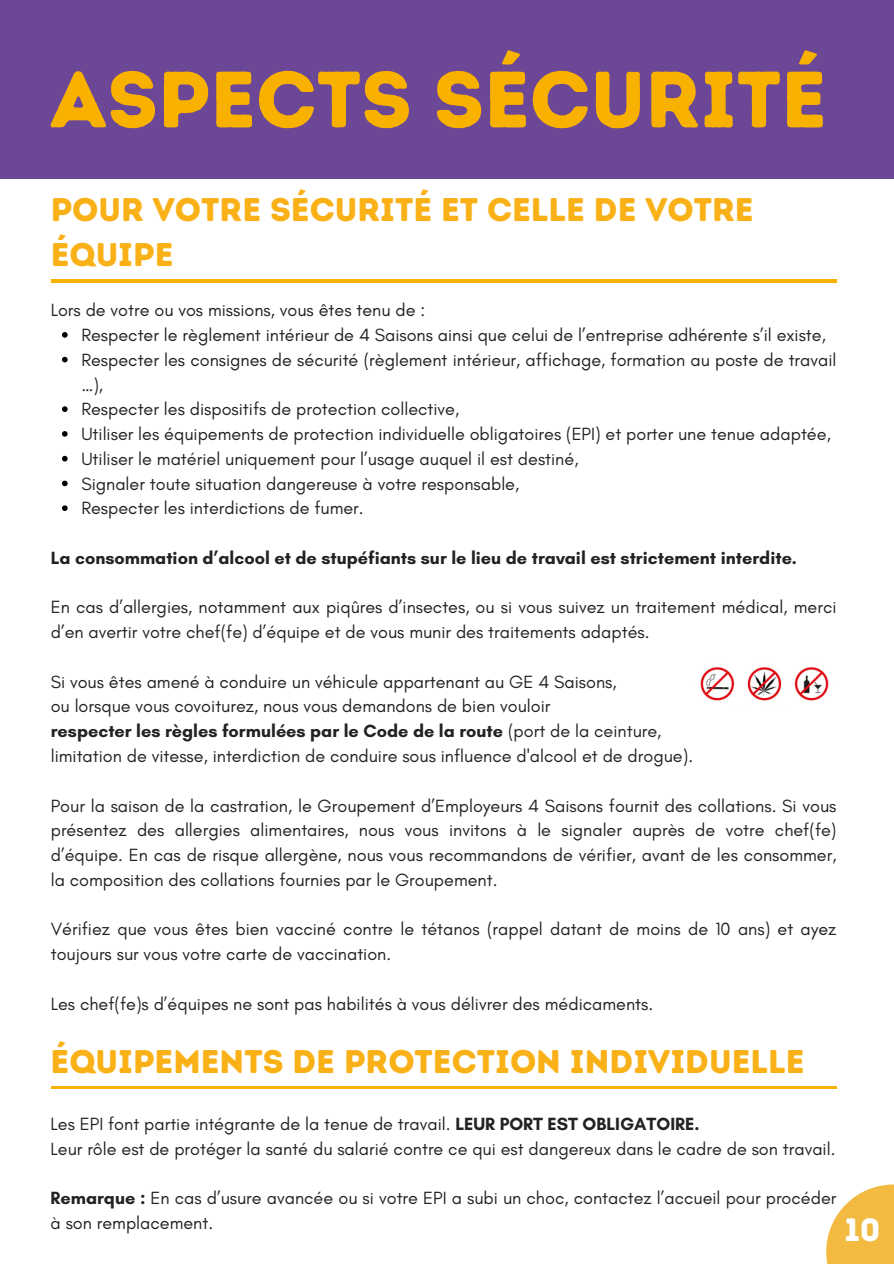
<style>
.page{position:relative;width:894px;height:1264px;background:#fff}
.page>*{position:absolute;margin:0;border:0;box-sizing:border-box;transform-origin:0 0}
.t1{font:79.5px "Intro Rust Base";color:#f9b100}
.t2{font:32.85px/45px "Intro Rust Base";color:#f9b117}
.t3{font:32.25px "Intro Rust Base";color:#fff}
.t4{font:18px/24.8px "Glacial Indifference";color:#222}
.t5{font:700 18px "Glacial Indifference";color:#222}
.s1{font-weight:400}
.s2{font-weight:700}
</style>
<div class="page">
<svg style="left:62px;top:332px;width:6px;height:6px"></svg>
<svg style="left:62px;top:357px;width:6px;height:5px"></svg>
<svg style="left:62px;top:406px;width:6px;height:6px"></svg>
<svg style="left:62px;top:431px;width:6px;height:6px"></svg>
<svg style="left:62px;top:456px;width:6px;height:5px"></svg>
<svg style="left:62px;top:480px;width:6px;height:6px"></svg>
<svg style="left:62px;top:505px;width:6px;height:6px"></svg>
<img style="left:700px;top:667px;width:129px;height:34px">
<div style="left:0;top:0;width:893px;height:179px;background:#6b4796"></div>
<hr style="left:51px;top:280px;width:785px;height:2px;background:#f9b100">
<hr style="left:51px;top:1086px;width:785px;height:2px;background:#f9b100">
<svg style="left:826px;top:1184px;width:67px;height:79px;fill:#f2ba40"></svg>
<p class="t1" style="left:50px;top:52px;width:778px">ASPECTS SÉCURITÉ</p>
<p class="t2" style="left:51px;top:187px;width:704px">POUR VOTRE SÉCURITÉ ET CELLE DE VOTRE<br>ÉQUIPE</p>
<p class="t4" style="left:51px;top:297px;width:376px">Lors de votre ou vos missions, vous êtes tenu de :</p>
<h1 class="t4" style="left:81px;top:322px;width:745px">Respecter le règlement intérieur de 4 Saisons ainsi que celui de l’entreprise adhérente s’il existe,</h1>
<h2 class="t4" style="left:81px;top:347px;width:756px">Respecter les consignes de sécurité (règlement intérieur, affichage, formation au poste de travail …),</h2>
<p class="t4" style="left:81px;top:396px;width:379px">Respecter les dispositifs de protection collective,</p>
<p class="t4" style="left:81px;top:421px;width:750px">Utiliser les équipements de protection individuelle obligatoires (EPI) et porter une tenue adaptée,</p>
<p class="t4" style="left:81px;top:446px;width:498px">Utiliser le matériel uniquement pour l’usage auquel il est destiné,</p>
<p class="t4" style="left:81px;top:471px;width:439px">Signaler toute situation dangereuse à votre responsable,</p>
<p class="t4" style="left:81px;top:495px;width:284px">Respecter les interdictions de fumer.</p>
<p class="t5" style="left:51px;top:547px;width:747px">La consommation d’alcool et de stupéfiants sur le lieu de travail est strictement interdite.</p>
<p class="t4" style="left:51px;top:594px;width:787px">En cas d’allergies, notamment aux piqûres d’insectes, ou si vous suivez un traitement médical, merci d’en avertir votre chef(fe) d’équipe et de vous munir des traitements adaptés.</p>
<p class="t4" style="left:51px;top:669px;width:567px">Si vous êtes amené à conduire un véhicule appartenant au GE 4 Saisons,</p>
<p class="t4" style="left:51px;top:693px;width:501px">ou lorsque vous covoiturez, nous vous demandons de bien vouloir</p>
<h3 class="t5" style="left:51px;top:720px;width:612px">respecter les règles formulées par le Code de la route <span class="s1">(port de la ceinture,</span></h3>
<p class="t4" style="left:51px;top:743px;width:643px">limitation de vitesse, interdiction de conduire sous influence d'alcool et de drogue).</p>
<p class="t4" style="left:51px;top:792px;width:787px;text-align:justify">Pour la saison de la castration, le Groupement d’Employeurs 4 Saisons fournit des collations. Si vous présentez des allergies alimentaires, nous vous invitons à le signaler auprès de votre chef(fe) d’équipe. En cas de risque allergène, nous vous recommandons de vérifier, avant de les consommer, la composition des collations fournies par le Groupement.</p>
<p class="t4" style="left:51px;top:916px;width:787px">Vérifiez que vous êtes bien vacciné contre le tétanos (rappel datant de moins de 10 ans) et ayez toujours sur vous votre carte de vaccination.</p>
<p class="t4" style="left:51px;top:990px;width:603px">Les chef(fe)s d’équipes ne sont pas habilités à vous délivrer des médicaments.</p>
<p class="t2" style="left:51px;top:1039px;width:755px">ÉQUIPEMENTS DE PROTECTION INDIVIDUELLE</p>
<p class="t4" style="left:51px;top:1111px;width:650px">Les EPI font partie intégrante de la tenue de travail. <span class="s2">LEUR PORT EST OBLIGATOIRE.</span></p>
<p class="t4" style="left:51px;top:1136px;width:786px">Leur rôle est de protéger la santé du salarié contre ce qui est dangereux dans le cadre de son travail.</p>
<p class="t4" style="left:51px;top:1185px;width:787px"><span class="s2">Remarque :</span> En cas d’usure avancée ou si votre EPI a subi un choc, contactez l’accueil pour procéder à son remplacement.</p>
<p class="t3" style="left:844px;top:1209px;width:38px">10</p>
</div>
